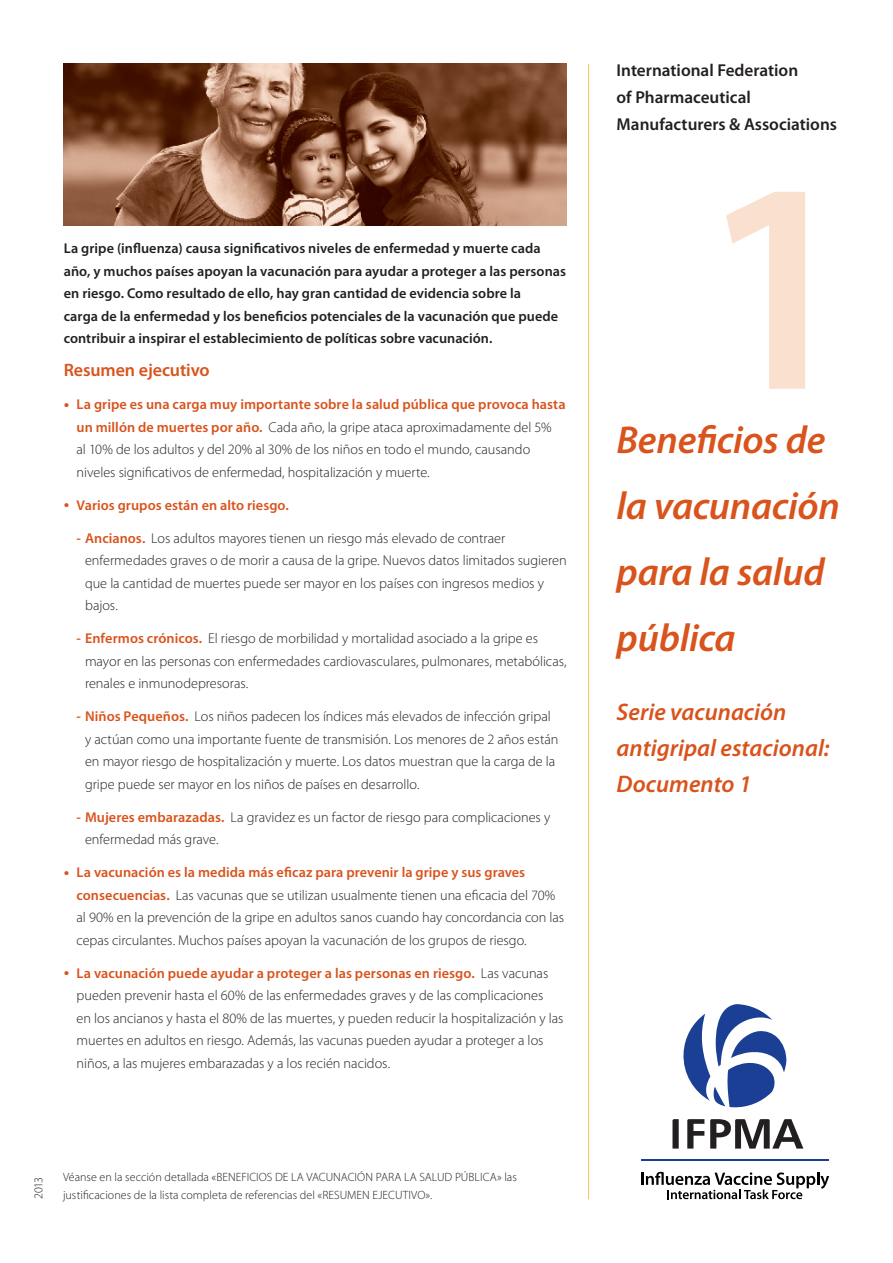
<style>
.page{position:relative;width:893px;height:1263px;background:#fff}
.page>*{position:absolute;margin:0;border:0;box-sizing:border-box;transform-origin:0 0}
.t1{font:600 303px "Myriad Pro";color:#fae0cf}
.t2{font:italic 600 39px/66px "Myriad Pro";letter-spacing:-.005em;color:#d9531c}
.t3{font:italic 600 24px/36px "Myriad Pro";color:#d9531c}
._03_-_SOUS_SOUS_TITR{font:600 18px "Myriad Pro";letter-spacing:-.005em;color:#d9531c}
.t4{font:600 17.25px "Myriad Pro";color:#231f20}
._03_-_SOUS_SOUS_TITR-2{font:300 14.25px/22.5px "Myriad Pro";letter-spacing:-.005em;color:#231f20}
._03_-_SOUS_SOUS_TITR-3{font:600 14.25px/22.5px "Myriad Pro";letter-spacing:.005em;color:#231f20}
._03_-_SOUS_SOUS_TITR-4{font:600 14.25px "Myriad Pro";letter-spacing:.005em;color:#d9531c}
._03_-_SOUS_SOUS_TITR-5{font:300 12px/18px "Myriad Pro";letter-spacing:.005em;color:#231f20}
.s1{font-size:22.5px;color:#d9531c}
.s2{font-weight:600;color:#d9531c}
.s3{font-weight:300;font-size:22.5px}
</style>
<div class="page">
<hr style="left:588px;top:64px;width:1px;height:1135px;background:#fdbe56">
<img style="left:64px;top:64px;width:503px;height:161px">
<svg style="left:683px;top:1004px;width:104px;height:104px"></svg>
<svg style="left:687px;top:1119px;width:17px;height:29px"></svg>
<svg style="left:672px;top:1119px;width:7px;height:29px"></svg>
<svg style="left:710px;top:1119px;width:93px;height:29px"></svg>
<svg style="left:641px;top:1172px;width:188px;height:27px"></svg>
<hr style="left:641px;top:1160px;width:187px;height:1px;background:#1b3f94">
<p class="_03_-_SOUS_SOUS_TITR-3" style="left:64px;top:237px;width:504px">La gripe (influenza) causa significativos niveles de enfermedad y muerte cada año, y muchos países apoyan la vacunación para ayudar a proteger a las personas en riesgo. Como resultado de ello, hay gran cantidad de evidencia sobre la<br>carga de la enfermedad y los beneficios potenciales de la vacunación que puede contribuir a inspirar el establecimiento de políticas sobre vacunación.</p>
<p class="_03_-_SOUS_SOUS_TITR" style="left:64px;top:359px;width:147px">Resumen ejecutivo</p>
<p class="_03_-_SOUS_SOUS_TITR-2" style="left:77px;top:393px;width:491px;text-indent:-13px"><span class="s1">•</span> <span class="s2">La gripe es una carga muy importante sobre la salud pública que provoca hasta un millón de muertes por año.</span> Cada año, la gripe ataca aproximadamente del 5%<br>al 10% de los adultos y del 20% al 30% de los niños en todo el mundo, causando niveles significativos de enfermedad, hospitalización y muerte.</p>
<p class="_03_-_SOUS_SOUS_TITR-4" style="left:64px;top:496px;width:227px"><span class="s3">•</span> Varios grupos están en alto riesgo.</p>
<p class="_03_-_SOUS_SOUS_TITR-2" style="left:85px;top:526px;width:483px;text-indent:-9px"><span class="s2">- Ancianos.</span> Los adultos mayores tienen un riesgo más elevado de contraer enfermedades graves o de morir a causa de la gripe. Nuevos datos limitados sugieren que la cantidad de muertes puede ser mayor en los países con ingresos medios y bajos.</p>
<p class="_03_-_SOUS_SOUS_TITR-2" style="left:85px;top:627px;width:483px;text-indent:-9px"><span class="s2">- Enfermos crónicos.</span> El riesgo de morbilidad y mortalidad asociado a la gripe es mayor en las personas con enfermedades cardiovasculares, pulmonares, metabólicas, renales e inmunodepresoras.</p>
<p class="_03_-_SOUS_SOUS_TITR-2" style="left:85px;top:705px;width:475px;text-indent:-9px"><span class="s2">- Niños Pequeños.</span> Los niños padecen los índices más elevados de infección gripal y actúan como una importante fuente de transmisión. Los menores de 2 años están en mayor riesgo de hospitalización y muerte. Los datos muestran que la carga de la gripe puede ser mayor en los niños de países en desarrollo.</p>
<p class="_03_-_SOUS_SOUS_TITR-2" style="left:85px;top:805px;width:467px;text-indent:-9px"><span class="s2">- Mujeres embarazadas.</span> La gravidez es un factor de riesgo para complicaciones y enfermedad más grave.</p>
<p class="_03_-_SOUS_SOUS_TITR-2" style="left:77px;top:861px;width:489px;text-indent:-13px"><span class="s1">•</span> <span class="s2">La vacunación es la medida más eficaz para prevenir la gripe y sus graves consecuencias.</span> Las vacunas que se utilizan usualmente tienen una eficacia del 70% al 90% en la prevención de la gripe en adultos sanos cuando hay concordancia con las cepas circulantes. Muchos países apoyan la vacunación de los grupos de riesgo.</p>
<p class="_03_-_SOUS_SOUS_TITR-2" style="left:77px;top:961px;width:488px;text-indent:-13px"><span class="s1">•</span> <span class="s2">La vacunación puede ayudar a proteger a las personas en riesgo.</span> Las vacunas pueden prevenir hasta el 60% de las enfermedades graves y de las complicaciones<br>en los ancianos y hasta el 80% de las muertes, y pueden reducir la hospitalización y las</p>
<p class="_03_-_SOUS_SOUS_TITR-2" style="left:77px;top:1029px;width:468px">muertes en adultos en riesgo. Además, las vacunas pueden ayudar a proteger a los niños, a las mujeres embarazadas y a los recién nacidos.</p>
<p class="_03_-_SOUS_SOUS_TITR-5" style="left:29px;top:1199px;width:24px;rotate:-90deg">2013</p>
<p class="_03_-_SOUS_SOUS_TITR-5" style="left:63px;top:1168px;width:455px">Véanse en la sección detallada «BENEFICIOS DE LA VACUNACIÓN PARA LA SALUD PÚBLICA» las justificaciones de la lista completa de referencias del «RESUMEN EJECUTIVO».</p>
<p class="t4" style="left:617px;top:59px;width:183px">International Federation</p>
<p class="t4" style="left:617px;top:86px;width:136px">of Pharmaceutical</p>
<p class="t4" style="left:617px;top:113px;width:222px">Manufacturers &amp; Associations</p>
<p class="t1" style="left:698px;top:94px;width:164px">1</p>
<p class="t2" style="left:617px;top:406px;width:225px">Beneficios de la vacunación para la salud pública</p>
<p class="t3" style="left:617px;top:693px;width:215px">Serie vacunación antigripal estacional:</p>
<p class="t3" style="left:617px;top:765px;width:136px">Documento 1</p>
</div>
